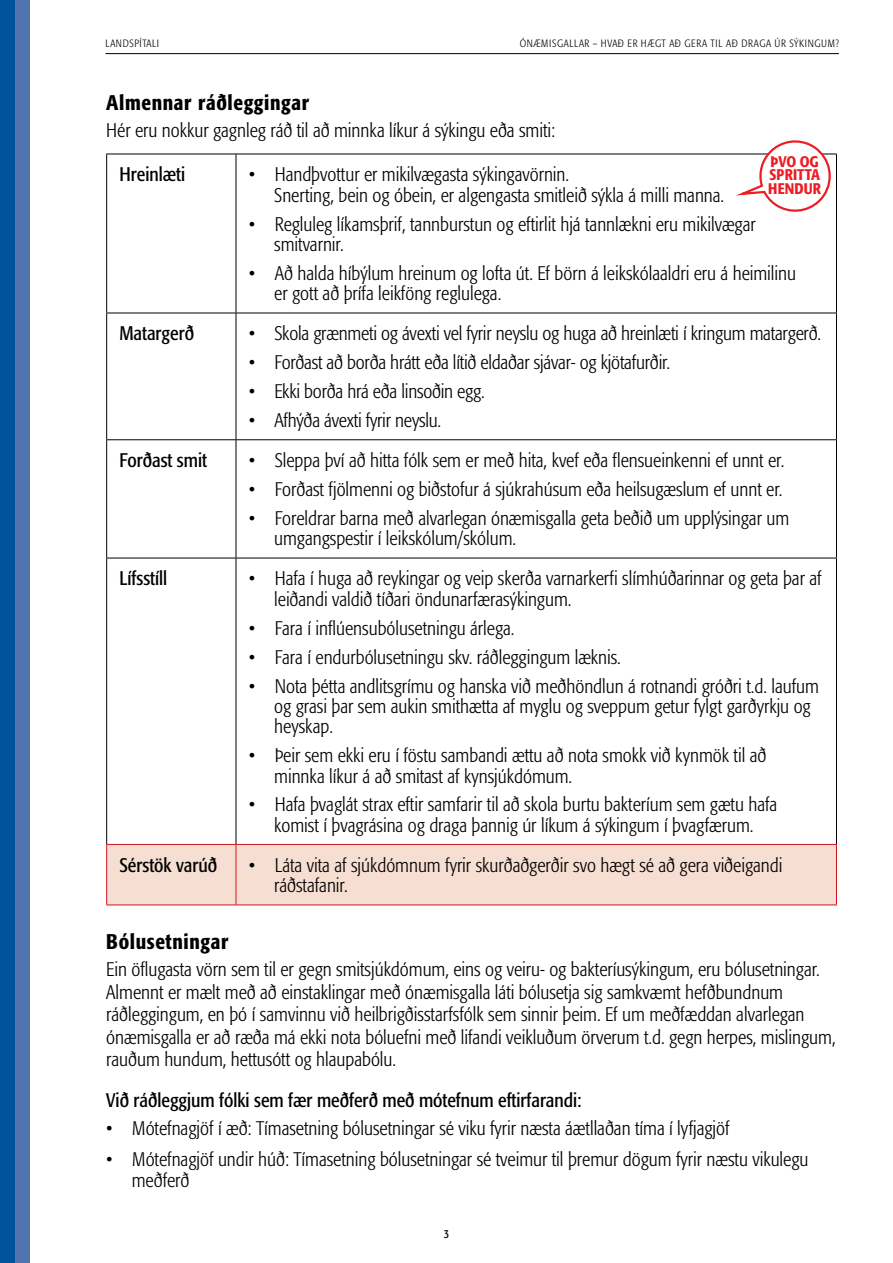
<style>
.page{position:relative;width:893px;height:1263px;background:#fff}
.page>*{position:absolute;margin:0;border:0;box-sizing:border-box;transform-origin:0 0}
.t1{font:500 condensed 21px "Formata";letter-spacing:.03em;color:#000}
.t2{font:300 condensed 19.5px/20.4px "Formata";color:#000}
.t3{font:condensed 19.5px "Formata";color:#000}
.t4{font:500 condensed 15.3px/13.5px "Formata";letter-spacing:.01em;color:#ed1d24}
.t5{font:condensed 12px "Formata";color:#000}
.t6{font:300 condensed 10.5px "Formata";letter-spacing:.05em;color:#000}
</style>
<div class="page">
<div style="left:0;top:0;width:15px;height:1263px;background:#00529c"></div>
<div style="left:15px;top:0;width:15px;height:1263px;background:#5174b1"></div>
<hr style="left:105px;top:53px;width:734px;height:1px;background:#000">
<div style="left:107px;top:845px;width:729px;height:59px;background:#f7ded2"></div>
<hr style="left:106px;top:154px;width:130px;height:1px;background:#000">
<hr style="left:106px;top:154px;width:1px;height:159px;background:#000">
<hr style="left:236px;top:154px;width:601px;height:1px;background:#000">
<hr style="left:236px;top:154px;width:1px;height:159px;background:#000">
<hr style="left:836px;top:154px;width:1px;height:159px;background:#000">
<hr style="left:106px;top:313px;width:130px;height:1px;background:#000">
<hr style="left:106px;top:313px;width:1px;height:126px;background:#000">
<hr style="left:236px;top:313px;width:601px;height:1px;background:#000">
<hr style="left:236px;top:313px;width:1px;height:126px;background:#000">
<hr style="left:836px;top:313px;width:1px;height:126px;background:#000">
<hr style="left:106px;top:439px;width:130px;height:1px;background:#000">
<hr style="left:106px;top:440px;width:1px;height:118px;background:#000">
<hr style="left:236px;top:439px;width:601px;height:1px;background:#000">
<hr style="left:236px;top:440px;width:1px;height:118px;background:#000">
<hr style="left:836px;top:440px;width:1px;height:118px;background:#000">
<hr style="left:106px;top:558px;width:130px;height:1px;background:#000">
<hr style="left:106px;top:558px;width:1px;height:286px;background:#000">
<hr style="left:236px;top:558px;width:601px;height:1px;background:#000">
<hr style="left:236px;top:558px;width:1px;height:286px;background:#000">
<hr style="left:836px;top:558px;width:1px;height:286px;background:#000">
<hr style="left:106px;top:844px;width:130px;height:1px;background:#ce171e">
<hr style="left:106px;top:845px;width:1px;height:59px;background:#ce171e">
<hr style="left:106px;top:904px;width:130px;height:1px;background:#ce171e">
<hr style="left:236px;top:844px;width:601px;height:1px;background:#ce171e">
<hr style="left:236px;top:845px;width:1px;height:59px;background:#ce171e">
<hr style="left:836px;top:845px;width:1px;height:59px;background:#ce171e">
<hr style="left:236px;top:904px;width:601px;height:1px;background:#ce171e">
<svg style="left:729px;top:140px;width:108px;height:72px"></svg>
<p class="t6" style="left:105px;top:37px;width:55px">LANDSPÍTALI</p>
<p class="t6" style="left:520px;top:37px;width:321px">ÓNÆMISGALLAR – HVAÐ ER HÆGT AÐ GERA TIL AÐ DRAGA ÚR SÝKINGUM?</p>
<p class="t1" style="left:106px;top:90px;width:204px">Almennar ráðleggingar</p>
<p class="t2" style="left:106px;top:120px;width:450px">Hér eru nokkur gagnleg ráð til að minnka líkur á sýkingu eða smiti:</p>
<p class="t3" style="left:119px;top:163px;width:67px">Hreinlæti</p>
<p class="t2" style="left:274px;top:165px;width:451px;text-indent:-26px">• Handþvottur er mikilvægasta sýkingavörnin.<br>Snerting, bein og óbein, er algengasta smitleið sýkla á milli manna.</p>
<p class="t2" style="left:274px;top:214px;width:483px;text-indent:-26px">• Regluleg líkamsþrif, tannburstun og eftirlit hjá tannlækni eru mikilvægar smitvarnir.</p>
<p class="t2" style="left:274px;top:263px;width:523px;text-indent:-26px">• Að halda híbýlum hreinum og lofta út. Ef börn á leikskólaaldri eru á heimilinu er gott að þrífa leikföng reglulega.</p>
<p class="t3" style="left:119px;top:322px;width:76px">Matargerð</p>
<p class="t2" style="left:249px;top:324px;width:574px">• Skola grænmeti og ávexti vel fyrir neyslu og huga að hreinlæti í kringum matargerð.</p>
<p class="t2" style="left:249px;top:352px;width:423px">• Forðast að borða hrátt eða lítið eldaðar sjávar- og kjötafurðir.</p>
<p class="t2" style="left:249px;top:381px;width:238px">• Ekki borða hrá eða linsoðin egg.</p>
<p class="t2" style="left:249px;top:410px;width:194px">• Afhýða ávexti fyrir neyslu.</p>
<p class="t3" style="left:119px;top:449px;width:89px">Forðast smit</p>
<p class="t2" style="left:249px;top:450px;width:537px">• Sleppa því að hitta fólk sem er með hita, kvef eða flensueinkenni ef unnt er.</p>
<p class="t2" style="left:249px;top:479px;width:535px">• Forðast fjölmenni og biðstofur á sjúkrahúsum eða heilsugæslum ef unnt er.</p>
<p class="t2" style="left:274px;top:508px;width:516px;text-indent:-26px">• Foreldrar barna með alvarlegan ónæmisgalla geta beðið um upplýsingar um umgangspestir í leikskólum/skólum.</p>
<p class="t3" style="left:119px;top:567px;width:49px">Lífsstíll</p>
<p class="t2" style="left:274px;top:569px;width:549px;text-indent:-26px">• Hafa í huga að reykingar og veip skerða varnarkerfi slímhúðarinnar og geta þar af leiðandi valdið tíðari öndunarfærasýkingum.</p>
<p class="t2" style="left:249px;top:618px;width:267px">• Fara í inflúensubólusetningu árlega.</p>
<p class="t2" style="left:249px;top:647px;width:374px">• Fara í endurbólusetningu skv. ráðleggingum læknis.</p>
<p class="t2" style="left:274px;top:676px;width:546px;text-indent:-26px">• Nota þétta andlitsgrímu og hanska við meðhöndlun á rotnandi gróðri t.d. laufum og grasi þar sem aukin smithætta af myglu og sveppum getur fylgt garðyrkju og heyskap.</p>
<p class="t2" style="left:274px;top:745px;width:494px;text-indent:-26px">• Þeir sem ekki eru í föstu sambandi ættu að nota smokk við kynmök til að minnka líkur á að smitast af kynsjúkdómum.</p>
<p class="t2" style="left:249px;top:795px;width:530px;text-align:center">• Hafa þvaglát strax eftir samfarir til að skola burtu bakteríum sem gætu hafa komist í þvagrásina og draga þannig úr líkum á sýkingum í þvagfærum.</p>
<p class="t3" style="left:119px;top:854px;width:99px">Sérstök varúð</p>
<p class="t2" style="left:274px;top:855px;width:510px;text-indent:-26px">• Láta vita af sjúkdómnum fyrir skurðaðgerðir svo hægt sé að gera viðeigandi ráðstafanir.</p>
<p class="t4" style="left:768px;top:155px;width:54px">ÞVO OG<br>SPRITTA<br>HENDUR</p>
<p class="t1" style="left:106px;top:929px;width:124px">Bólusetningar</p>
<p class="t2" style="left:106px;top:958px;width:731px;line-height:22.5px">Ein öflugasta vörn sem til er gegn smitsjúkdómum, eins og veiru- og bakteríusýkingum, eru bólusetningar.<br>Almennt er mælt með að einstaklingar með ónæmisgalla láti bólusetja sig samkvæmt hefðbundnum ráðleggingum, en þó í samvinnu við heilbrigðisstarfsfólk sem sinnir þeim. Ef um meðfæddan alvarlegan ónæmisgalla er að ræða má ekki nota bóluefni með lifandi veikluðum örverum t.d. gegn herpes, mislingum, rauðum hundum, hettusótt og hlaupabólu.</p>
<p class="t3" style="left:106px;top:1089px;width:477px">Við ráðleggjum fólki sem fær meðferð með mótefnum eftirfarandi:</p>
<p class="t2" style="left:106px;top:1118px;width:625px">• Mótefnagjöf í æð: Tímasetning bólusetningar sé viku fyrir næsta áætllaðan tíma í lyfjagjöf</p>
<p class="t2" style="left:132px;top:1149px;width:678px;line-height:21px;text-indent:-26px">• Mótefnagjöf undir húð: Tímasetning bólusetningar sé tveimur til þremur dögum fyrir næstu vikulegu meðferð</p>
<p class="t5" style="left:444px;top:1227px;width:7px">3</p>
</div>
